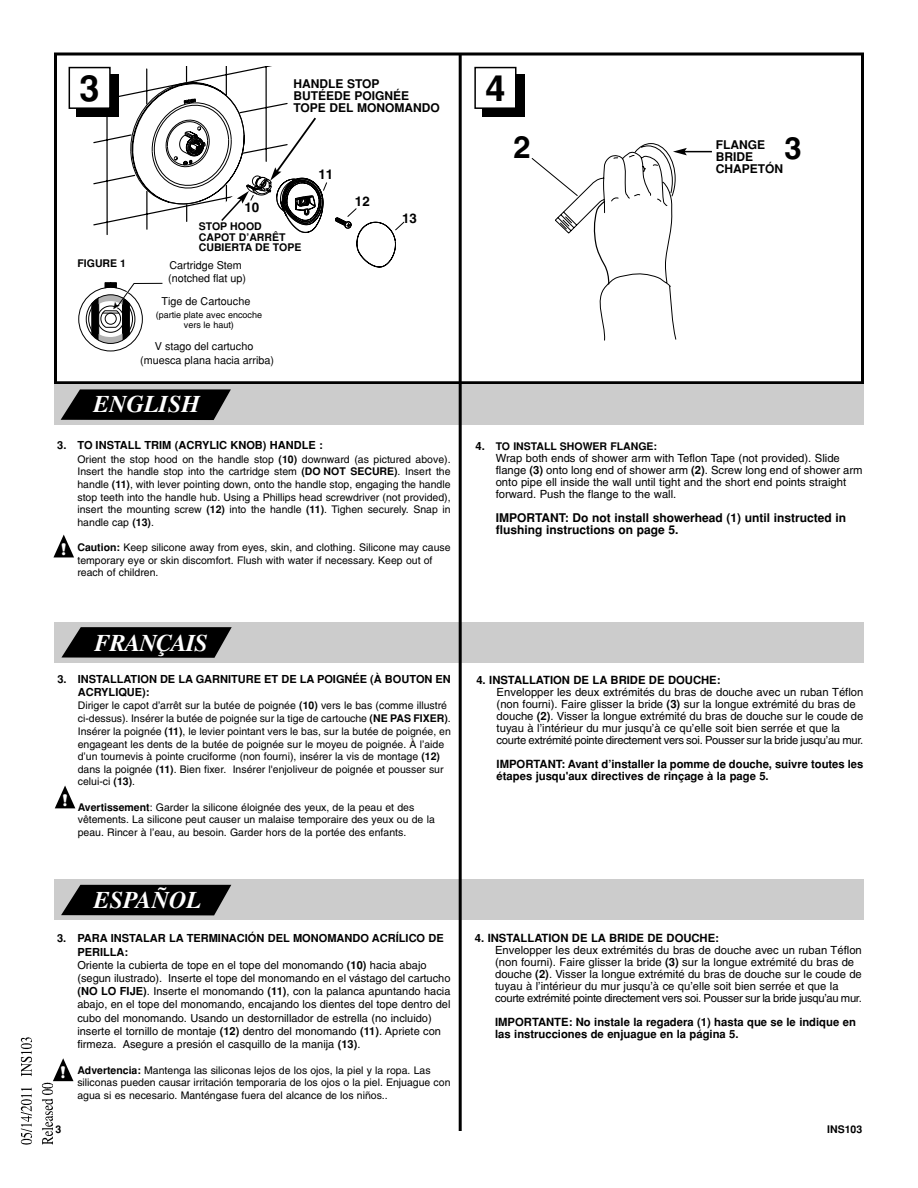
<style>
.page{position:relative;width:918px;height:1188px;background:#fff}
.page>*{position:absolute;margin:0;border:0;box-sizing:border-box;transform-origin:0 0}
.t1{font:700 36px "Helvetica";color:#000}
.t2{font:700 31.05px "Helvetica";color:#000}
.t3{font:italic 700 24px "Times";color:#fff}
.t4{font:italic 700 24px "Times";letter-spacing:-.04em;color:#fff}
.t5{font:700 13.5px "Aachen";color:#fff}
.t6{font:700 13.35px "Helvetica";color:#000}
.t7{font:700 12px/12px "Helvetica";color:#000}
.t8{font:11.25px/12px "Helvetica";color:#000}
.t9{font:700 11.25px/12px "Helvetica";color:#000}
.t10{font:10.95px/13.2px "Helvetica";color:#000}
.t11{font:700 10.95px/13.2px "Helvetica";color:#000}
.t12{font:10.8px/13.2px "Helvetica";color:#000;text-align:center}
.t13{font:10.5px/12.6px "Helvetica";color:#000}
.t14{font:700 10.5px/10.5px "Helvetica";color:#000}
.t15{font:9px/9.8px "Helvetica";color:#000;text-align:center}
.s1{font-weight:700}
.s2{font-size:11.25px}
</style>
<div class="page">
<div style="left:54px;top:52px;width:810px;height:332px;border:3px solid #000"></div>
<div style="left:54px;top:384px;width:810px;height:40px;background:#ccc"></div>
<div style="left:54px;top:623px;width:810px;height:40px;background:#ccc"></div>
<div style="left:54px;top:880px;width:810px;height:40px;background:#ccc"></div>
<svg style="left:61px;top:627px;width:171px;height:31px;background:#191919"></svg>
<svg style="left:61px;top:885px;width:170px;height:30px;background:#151515"></svg>
<svg style="left:61px;top:389px;width:170px;height:31px;background:#181818"></svg>
<hr style="left:459px;top:54px;width:3px;height:1077px;background:#000">
<div style="left:77px;top:74px;width:42px;height:42px;background:#000"></div>
<div style="left:70px;top:68px;width:39px;height:39px;background:#fff"></div>
<div style="left:69px;top:67px;width:42px;height:42px;border:2px solid #000"></div>
<div style="left:483px;top:74px;width:42px;height:42px;background:#000"></div>
<div style="left:476px;top:68px;width:39px;height:39px;background:#fff"></div>
<div style="left:474px;top:67px;width:43px;height:42px;border:2px solid #000"></div>
<svg style="left:53px;top:535px;width:21px;height:22px"></svg>
<svg style="left:55px;top:786px;width:20px;height:22px"></svg>
<svg style="left:531px;top:143px;width:181px;height:198px"></svg>
<svg style="left:92px;top:67px;width:313px;height:201px"></svg>
<svg style="left:21px;top:1088px;width:11px;height:57px"></svg>
<svg style="left:21px;top:1037px;width:11px;height:39px"></svg>
<svg style="left:42px;top:1058px;width:31px;height:87px"></svg>
<svg style="left:78px;top:282px;width:85px;height:69px"></svg>
<h1 class="t1" style="left:80px;top:75px;width:22px">3</h1>
<h1 class="t1" style="left:485px;top:75px;width:22px">4</h1>
<p class="t7" style="left:294px;top:79px;width:148px">HANDLE STOP<br>BUTÉEDE POIGNÉE<br>TOPE DEL MONOMANDO</p>
<p class="t14" style="left:78px;top:259px;width:50px">FIGURE 1</p>
<p class="t6" style="left:244px;top:202px;width:16px">10</p>
<p class="t14" style="left:199px;top:222px;width:104px">STOP HOOD<br>CAPOT D’ARRÊT<br>CUBIERTA DE TOPE</p>
<p class="t12" style="left:168px;top:259px;width:80px;text-align:left">Cartridge Stem (notched flat up)</p>
<p class="t12" style="left:149px;top:295px;width:113px">Tige de Cartouche<br>(cot plat avec encoche vers le haut)</p>
<p class="t12" style="left:140px;top:341px;width:135px">V stago del cartucho (muesca plana hacia arriba)</p>
<p class="t15" style="left:156px;top:311px;width:108px">(partie plate avec encoche vers le haut)</p>
<p class="t6" style="left:318px;top:170px;width:16px">11</p>
<p class="t6" style="left:355px;top:196px;width:16px">12</p>
<p class="t6" style="left:402px;top:213px;width:16px">13</p>
<h2 class="t2" style="left:513px;top:136px;width:19px">2</h2>
<h2 class="t2" style="left:785px;top:137px;width:19px">3</h2>
<p class="t7" style="left:716px;top:140px;width:69px">FLANGE<br>BRIDE<br>CHAPETÓN</p>
<h3 class="t3" style="left:93px;top:396px;width:108px">ENGLISH</h3>
<p class="t11" style="left:57px;top:440px;width:267px">3. TO INSTALL TRIM (ACRYLIC KNOB) HANDLE :</p>
<p class="t13" style="left:77px;top:454px;width:375px;text-align:justify">Orient the stop hood on the handle stop <span class="s1">(10)</span> downward (as pictured above).<br>Insert the handle stop into the cartridge stem <span class="s1">(DO NOT SECURE)</span>. Insert the handle <span class="s1">(11)</span>, with lever pointing down, onto the handle stop, engaging the handle stop teeth into the handle hub. Using a Phillips head screwdriver (not provided), insert the mounting screw <span class="s1">(12)</span> into the handle <span class="s1">(11)</span>. Tighen securely. Snap in handle cap <span class="s1">(13)</span>.</p>
<p class="t13" style="left:77px;top:542px;width:375px"><span class="s1">Caution:</span> Keep silicone away from eyes, skin, and clothing. Silicone may cause temporary eye or skin discomfort. Flush with water if necessary. Keep out of reach of children.</p>
<p class="t5" style="left:61px;top:543px;width:7px">!</p>
<h3 class="t4" style="left:95px;top:634px;width:115px">FRANÇAIS</h3>
<p class="t11" style="left:78px;top:674px;width:375px;text-indent:-20px">3. INSTALLATION DE LA GARNITURE ET DE LA POIGNÉE (À BOUTON EN<br>ACRYLIQUE):</p>
<p class="t13" style="left:78px;top:701px;width:375px">Diriger le capot d’arrêt sur la butée de poignée <span class="s1">(10)</span> vers le bas (comme illustré ci-dessus). Insérer la butée de poignée sur la tige de cartouche <span class="s1">(NE PAS FIXER)</span>.<br>Insérer la poignée <span class="s1">(11)</span>, le levier pointant vers le bas, sur la butée de poignée, en engageant les dents de la butée de poignée sur le moyeu de poignée. À l’aide d’un tournevis à pointe cruciforme (non fourni), insérer la vis de montage <span class="s1">(12) </span>dans la poignée <span class="s1">(11)</span>. Bien fixer. Insérer l'enjoliveur de poignée et pousser sur celui-ci <span class="s1">(13)</span>.</p>
<p class="t13" style="left:78px;top:802px;width:359px"><span class="s1">Avertissement</span>: Garder la silicone éloignée des yeux, de la peau et des vêtements. La silicone peut causer un malaise temporaire des yeux ou de la peau. Rincer à l’eau, au besoin. Garder hors de la portée des enfants.</p>
<p class="t5" style="left:62px;top:794px;width:7px">!</p>
<h3 class="t3" style="left:94px;top:891px;width:109px">ESPAÑOL</h3>
<p class="t10" style="left:77px;top:933px;width:375px;text-indent:-20px"><span class="s1">3. PARA INSTALAR LA TERMINACIÓN DEL MONOMANDO ACRÍLICO DE PERILLA:<br></span>Oriente la cubierta de tope en el tope del monomando <span class="s1">(10)</span> hacia abajo (segun ilustrado). Inserte el tope del monomando en el vástago del cartucho <span class="s1">(NO LO FIJE)</span>. Inserte el monomando <span class="s1">(11)</span>, con la palanca apuntando hacia abajo, en el tope del monomando, encajando los dientes del tope dentro del cubo del monomando. Usando un destornillador de estrella (no incluido) inserte el tornillo de montaje <span class="s1">(12)</span> dentro del monomando <span class="s1">(11)</span>. Apriete con firmeza. Asegure a presión el casquillo de la manija <span class="s1">(13)</span>.</p>
<p class="t13" style="left:77px;top:1065px;width:375px"><span class="s1">Advertencia:</span> Mantenga las siliconas lejos de los ojos, la piel y la ropa. Las siliconas pueden causar irritación temporaria de los ojos o la piel. Enjuague con agua si es necesario. Manténgase fuera del alcance de los niños..</p>
<p class="t5" style="left:60px;top:1067px;width:7px">!</p>
<p class="t14" style="left:476px;top:442px;width:183px"><span class="s2">4.</span> TO INSTALL SHOWER FLANGE:</p>
<p class="t8" style="left:496px;top:453px;width:368px">Wrap both ends of shower arm with Teflon Tape (not provided). Slide flange <span class="s1">(3)</span> onto long end of shower arm <span class="s1">(2)</span>. Screw long end of shower arm onto pipe ell inside the wall until tight and the short end points straight forward. Push the flange to the wall.</p>
<p class="t7" style="left:496px;top:512px;width:352px">IMPORTANT: Do not install showerhead (1) until instructed in flushing instructions on page 5.</p>
<p class="t9" style="left:476px;top:675px;width:246px">4. INSTALLATION DE LA BRIDE DE DOUCHE:</p>
<p class="t8" style="left:497px;top:687px;width:368px">Envelopper les deux extrémités du bras de douche avec un ruban Téflon (non fourni). Faire glisser la bride <span class="s1">(3)</span> sur la longue extrémité du bras de douche <span class="s1">(2)</span>. Visser la longue extrémité du bras de douche sur le coude de tuyau à l’intérieur du mur jusqu’à ce qu’elle soit bien serrée et que la courte extrémité pointe directement vers soi. Pousser sur la bride jusqu’au mur.</p>
<p class="t9" style="left:497px;top:759px;width:368px">IMPORTANT: Avant d’installer la pomme de douche, suivre toutes les étapes jusqu'aux directives de rinçage à la page 5.</p>
<p class="t9" style="left:475px;top:933px;width:246px">4. INSTALLATION DE LA BRIDE DE DOUCHE:</p>
<p class="t8" style="left:495px;top:945px;width:368px">Envelopper les deux extrémités du bras de douche avec un ruban Téflon (non fourni). Faire glisser la bride <span class="s1">(3)</span> sur la longue extrémité du bras de douche <span class="s1">(2)</span>. Visser la longue extrémité du bras de douche sur le coude de tuyau à l’intérieur du mur jusqu’à ce qu’elle soit bien serrée et que la courte extrémité pointe directement vers soi. Pousser sur la bride jusqu’au mur.</p>
<p class="t9" style="left:495px;top:1017px;width:362px">IMPORTANTE: No instale la regadera (1) hasta que se le indique en las instrucciones de enjuague en la página 5.</p>
<p class="t14" style="left:56px;top:1125px;width:7px">3</p>
<p class="t14" style="left:827px;top:1125px;width:37px">INS103</p>
</div>
